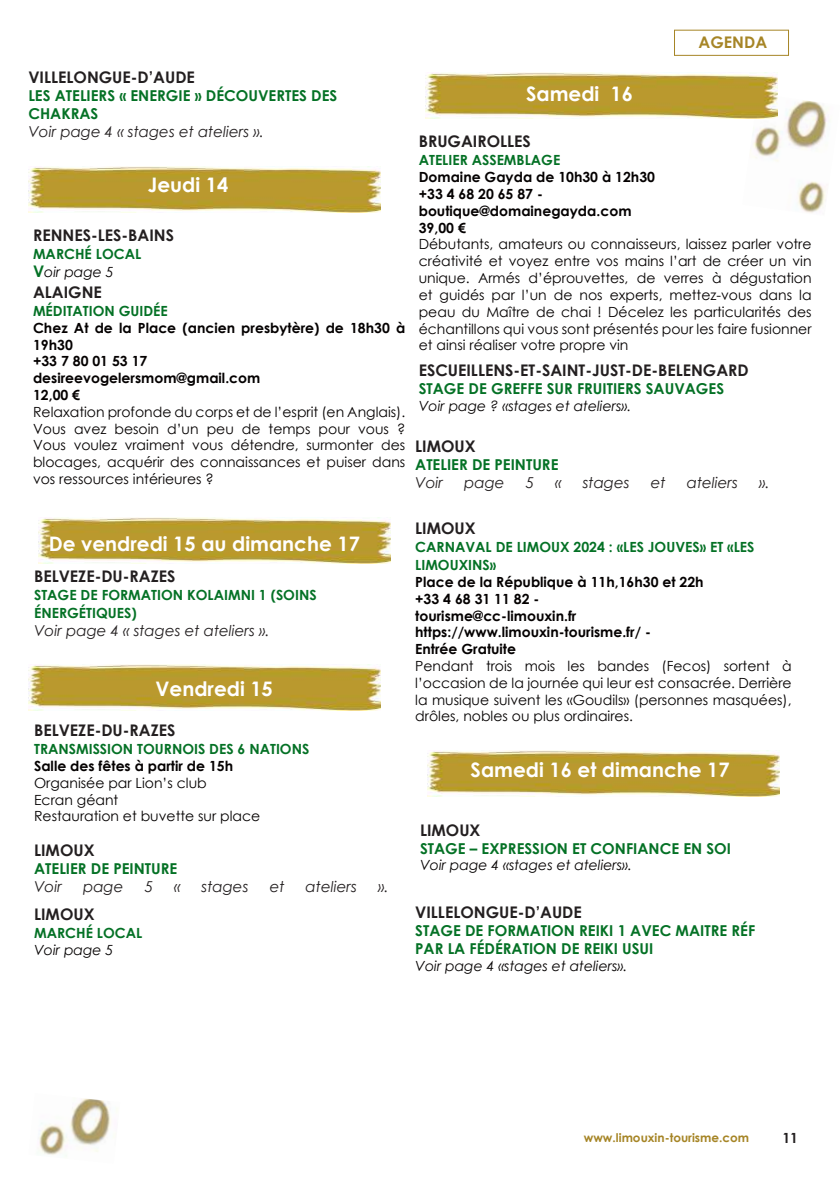
<style>
.page{position:relative;width:840px;height:1191px;background:#fff}
.page>*{position:absolute;margin:0;border:0;box-sizing:border-box;transform-origin:0 0}
.t1{font:700 20px "Century Gothic";color:#fff}
.t2{font:700 16px "Century Gothic";color:#231f20}
.t3{font:700 16px "Century Gothic";color:#a68526}
.t4{font:700 15px/18px "Century Gothic";color:#047125}
.t5{font:italic 15px "Century Gothic";color:#231f20}
.t6{font:14px/16.8px "Century Gothic";color:#040000;text-align:justify}
.t7{font:700 14px/16.8px "Century Gothic";color:#040000}
.t8{font:700 14px/18px "Century Gothic";color:#047125}
.t9{font:italic 14px "Century Gothic";color:#040000}
.t10{font:700 14px "Century Gothic";color:#231f20}
.t11{font:700 12px "Century Gothic";color:#a68526}
.s1{font-size:16px}
.s2{font-weight:400;font-style:italic;color:#040000}
</style>
<div class="page">
<img style="left:753px;top:94px;width:74px;height:119px">
<div style="left:673px;top:30px;width:115px;height:26px;border:1px solid #a68526"></div>
<img style="left:39px;top:1098px;width:72px;height:57px">
<img style="left:38px;top:518px;width:352px;height:46px">
<img style="left:28px;top:166px;width:352px;height:46px">
<img style="left:28px;top:664px;width:352px;height:46px">
<img style="left:425px;top:73px;width:352px;height:46px">
<img style="left:427px;top:751px;width:352px;height:45px">
<p class="t2" style="left:28px;top:65px;width:168px">VILLELONGUE-D’AUDE</p>
<p class="t4" style="left:28px;top:85px;width:310px">LES ATELIERS « ENERGIE » DÉCOUVERTES DES<br>CHAKRAS</p>
<p class="t5" style="left:28px;top:121px;width:237px">Voir page 4 « stages et ateliers ».</p>
<h1 class="t1" style="left:148px;top:170px;width:82px">Jeudi 14</h1>
<p class="t2" style="left:33px;top:223px;width:142px">RENNES-LES-BAINS</p>
<p class="t8" style="left:33px;top:244px;width:110px">MARCHÉ LOCAL<br><span class="s1">V</span><span class="s2">oir page 5</span></p>
<p class="t2" style="left:33px;top:280px;width:70px">ALAIGNE</p>
<p class="t8" style="left:33px;top:301px;width:136px">MÉDITATION GUIDÉE</p>
<p class="t7" style="left:33px;top:319px;width:373px">Chez At de la Place (ancien presbytère) de 18h30 à<br>19h30<br>+33 7 80 01 53 17<br>desireevogelersmom@gmail.com<br>12,00 €</p>
<p class="t6" style="left:33px;top:403px;width:373px">Relaxation profonde du corps et de l’esprit (en Anglais).<br>Vous avez besoin d’un peu de temps pour vous ?<br>Vous voulez vraiment vous détendre, surmonter des blocages, acquérir des connaissances et puiser dans vos ressources intérieures ?</p>
<h1 class="t1" style="left:49px;top:529px;width:312px">De vendredi 15 au dimanche 17</h1>
<p class="t2" style="left:34px;top:564px;width:143px">BELVEZE-DU-RAZES</p>
<p class="t8" style="left:34px;top:585px;width:284px">STAGE DE FORMATION KOLAIMNI 1 (SOINS<br>ÉNERGÉTIQUES)</p>
<p class="t5" style="left:34px;top:620px;width:237px">Voir page 4 « stages et ateliers ».</p>
<h1 class="t1" style="left:155px;top:674px;width:119px">Vendredi 15</h1>
<p class="t2" style="left:34px;top:718px;width:143px">BELVEZE-DU-RAZES</p>
<p class="t8" style="left:34px;top:739px;width:276px">TRANSMISSION TOURNOIS DES 6 NATIONS</p>
<p class="t7" style="left:34px;top:757px;width:200px">Salle des fêtes à partir de 15h</p>
<p class="t6" style="left:34px;top:774px;width:227px;text-align:left">Organisée par Lion’s club<br>Ecran géant<br>Restauration et buvette sur place</p>
<p class="t2" style="left:34px;top:838px;width:62px">LIMOUX</p>
<p class="t4" style="left:34px;top:859px;width:145px">ATELIER DE PEINTURE</p>
<p class="t5" style="left:34px;top:876px;width:29px">Voir</p>
<p class="t5" style="left:83px;top:876px;width:42px">page</p>
<p class="t5" style="left:145px;top:876px;width:10px">5</p>
<p class="t5" style="left:174px;top:876px;width:8px">«</p>
<p class="t5" style="left:201px;top:876px;width:48px">stages</p>
<p class="t5" style="left:269px;top:876px;width:16px">et</p>
<p class="t5" style="left:305px;top:876px;width:53px">ateliers</p>
<p class="t5" style="left:378px;top:876px;width:12px">».</p>
<p class="t2" style="left:34px;top:902px;width:62px">LIMOUX</p>
<p class="t8" style="left:34px;top:923px;width:110px">MARCHÉ LOCAL</p>
<p class="t9" style="left:34px;top:940px;width:81px">Voir page 5</p>
<h1 class="t1" style="left:526px;top:79px;width:108px">Samedi 16</h1>
<p class="t3" style="left:698px;top:30px;width:70px">AGENDA</p>
<p class="t2" style="left:418px;top:129px;width:114px">BRUGAIROLLES</p>
<p class="t8" style="left:418px;top:151px;width:143px">ATELIER ASSEMBLAGE</p>
<p class="t7" style="left:418px;top:168px;width:238px">Domaine Gayda de 10h30 à 12h30 +33 4 68 20 65 87 - boutique@domainegayda.com<br>39,00 €</p>
<p class="t6" style="left:418px;top:236px;width:394px">Débutants, amateurs ou connaisseurs, laissez parler votre créativité et voyez entre vos mains l’art de créer un vin unique. Armés d’éprouvettes, de verres à dégustation et guidés par l’un de nos experts, mettez-vous dans la peau du Maître de chai ! Décelez les particularités des échantillons qui vous sont présentés pour les faire fusionner et ainsi réaliser votre propre vin</p>
<p class="t2" style="left:418px;top:358px;width:331px">ESCUEILLENS-ET-SAINT-JUST-DE-BELENGARD</p>
<p class="t4" style="left:418px;top:379px;width:307px">STAGE DE GREFFE SUR FRUITIERS SAUVAGES</p>
<p class="t9" style="left:418px;top:396px;width:214px">Voir page ? «stages et ateliers».</p>
<p class="t2" style="left:415px;top:434px;width:62px">LIMOUX</p>
<p class="t4" style="left:415px;top:455px;width:145px">ATELIER DE PEINTURE</p>
<p class="t5" style="left:415px;top:472px;width:29px">Voir</p>
<p class="t5" style="left:464px;top:472px;width:42px">page</p>
<p class="t5" style="left:525px;top:472px;width:10px">5</p>
<p class="t5" style="left:555px;top:472px;width:8px">«</p>
<p class="t5" style="left:582px;top:472px;width:48px">stages</p>
<p class="t5" style="left:650px;top:472px;width:16px">et</p>
<p class="t5" style="left:686px;top:472px;width:53px">ateliers</p>
<p class="t5" style="left:758px;top:472px;width:12px">».</p>
<p class="t2" style="left:415px;top:516px;width:62px">LIMOUX</p>
<p class="t8" style="left:415px;top:537px;width:340px">CARNAVAL DE LIMOUX 2024 : «LES JOUVES» ET «LES<br>LIMOUXINS»</p>
<p class="t7" style="left:415px;top:573px;width:290px">Place de la République à 11h,16h30 et 22h +33 4 68 31 11 82 - tourisme@cc-limouxin.fr https://www.limouxin-tourisme.fr/ -<br>Entrée Gratuite</p>
<p class="t6" style="left:415px;top:657px;width:378px">Pendant trois mois les bandes (Fecos) sortent à l’occasion de la journée qui leur est consacrée. Derrière la musique suivent les «Goudils» (personnes masquées), drôles, nobles ou plus ordinaires.</p>
<h1 class="t1" style="left:470px;top:754px;width:260px">Samedi 16 et dimanche 17</h1>
<p class="t2" style="left:420px;top:817px;width:62px">LIMOUX</p>
<p class="t4" style="left:420px;top:838px;width:312px">STAGE – EXPRESSION ET CONFIANCE EN SOI</p>
<p class="t9" style="left:420px;top:855px;width:213px">Voir page 4 «stages et ateliers».</p>
<p class="t2" style="left:415px;top:900px;width:168px">VILLELONGUE-D’AUDE</p>
<p class="t4" style="left:415px;top:921px;width:341px">STAGE DE FORMATION REIKI 1 AVEC MAITRE RÉF<br>PAR LA FÉDÉRATION DE REIKI USUI</p>
<p class="t9" style="left:415px;top:956px;width:213px">Voir page 4 «stages et ateliers».</p>
<p class="t11" style="left:583px;top:1128px;width:167px">www.limouxin-tourisme.com</p>
<p class="t10" style="left:781px;top:1127px;width:17px">11</p>
</div>
